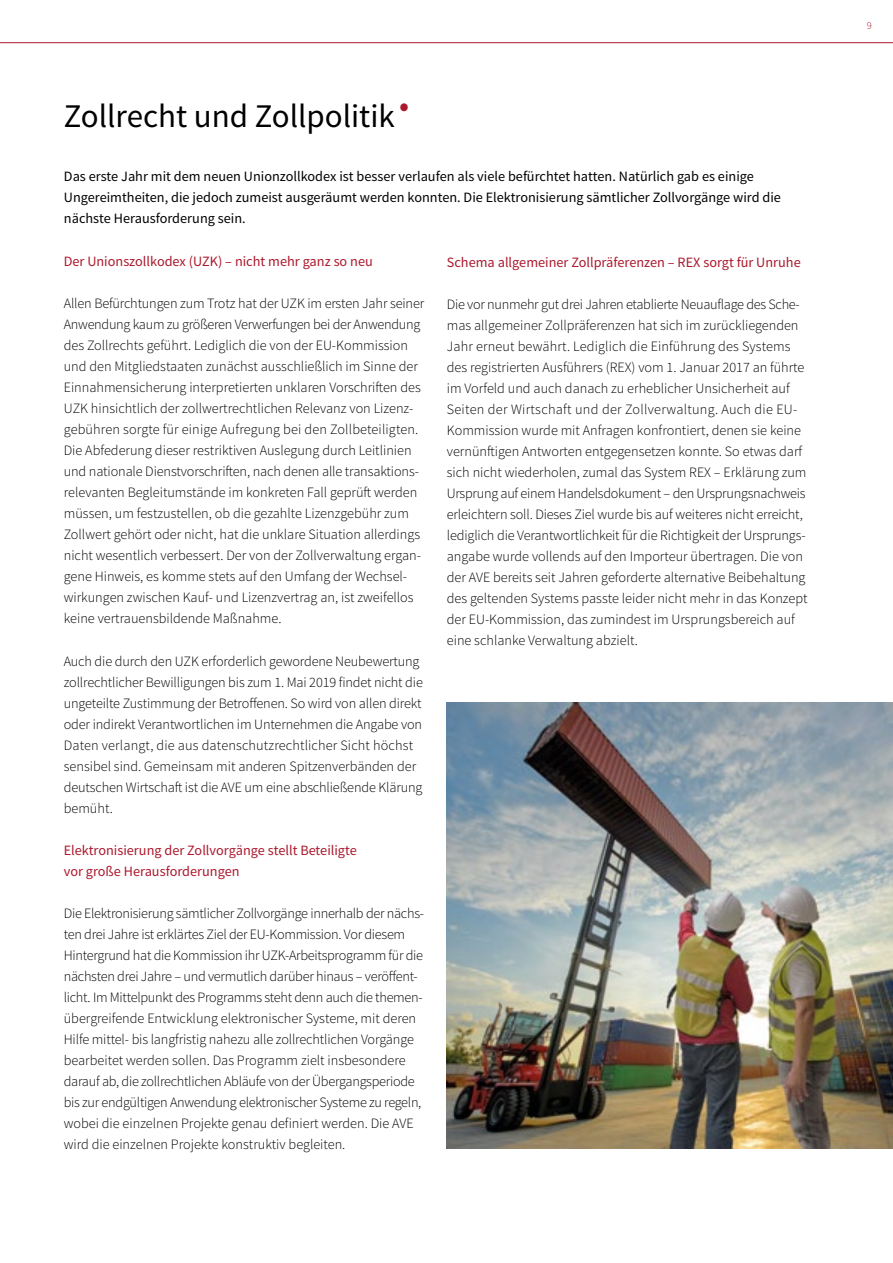
<style>
.page{position:relative;width:893px;height:1263px;background:#fff}
.page>*{position:absolute;margin:0;border:0;box-sizing:border-box;transform-origin:0 0}
.t1{font:33px "Source Sans Pro";color:#000}
.t2{font:300 14.25px/21px "Source Sans Pro";color:#000}
.t3{font:300 14.25px/21px "Source Sans Pro";letter-spacing:-.02em;color:#000}
.t4{font:14.25px/21px "Source Sans Pro";color:#000}
.t5{font:14.25px/21px "Source Sans Pro";color:#ac182d}
.t6{font:300 10.5px "Source Sans Pro";color:#ac182d}
</style>
<div class="page">
<hr style="left:0;top:42px;width:893px;height:1px;background:#ac182d">
<img style="left:447px;top:702px;width:446px;height:447px">
<h1 class="t1" style="left:64px;top:95px;width:347px">Zollrecht und Zollpolitik <sup>•</sup></h1>
<p class="t4" style="left:64px;top:166px;width:718px">Das erste Jahr mit dem neuen Unionzollkodex ist besser verlaufen als viele befürchtet hatten. Natürlich gab es einige<br>Ungereimtheiten, die jedoch zumeist ausgeräumt werden konnten. Die Elektronisierung sämtlicher Zollvorgänge wird die nächste Herausforderung sein.</p>
<p class="t5" style="left:64px;top:251px;width:311px">Der Unionszollkodex (UZK) – nicht mehr ganz so neu</p>
<p class="t2" style="left:64px;top:293px;width:362px">Allen Befürchtungen zum Trotz hat der UZK im ersten Jahr seiner Anwendung kaum zu größeren Verwerfungen bei der Anwendung des Zollrechts geführt. Lediglich die von der EU-Kommission und den Mitgliedstaaten zunächst ausschließlich im Sinne der Einnahmensicherung interpretierten unklaren Vorschriften des UZK hinsichtlich der zollwertrechtlichen Relevanz von Lizenz&shy;gebühren sorgte für einige Aufregung bei den Zollbeteiligten.<br>Die Abfederung dieser restriktiven Auslegung durch Leitlinien und nationale Dienstvorschriften, nach denen alle transaktions&shy;relevanten Begleitumstände im konkreten Fall geprüft werden müssen, um festzustellen, ob die gezahlte Lizenzgebühr zum Zollwert gehört oder nicht, hat die unklare Situation allerdings nicht wesentlich verbessert. Der von der Zollverwaltung ergan&shy;gene Hinweis, es komme stets auf den Umfang der Wechsel&shy;wirkungen zwischen Kauf- und Lizenzvertrag an, ist zweifellos keine vertrauensbildende Maßnahme.</p>
<p class="t2" style="left:64px;top:650px;width:361px">Auch die durch den UZK erforderlich gewordene Neubewertung zollrechtlicher Bewilligungen bis zum 1. Mai 2019 findet nicht die ungeteilte Zustimmung der Betroffenen. So wird von allen direkt oder indirekt Verantwortlichen im Unternehmen die Angabe von Daten verlangt, die aus datenschutzrechtlicher Sicht höchst sensibel sind. Gemeinsam mit anderen Spitzenverbänden der deutschen Wirtschaft ist die AVE um eine abschließende Klärung bemüht.</p>
<p class="t5" style="left:64px;top:839px;width:295px">Elektronisierung der Zollvorgänge stellt Beteiligte vor große Herausforderungen</p>
<p class="t3" style="left:64px;top:902px;width:362px">Die Elektronisierung sämtlicher Zollvorgänge innerhalb der nächs&shy;ten drei Jahre ist erklärtes Ziel der EU-Kommission. Vor diesem Hintergrund hat die Kommission ihr UZK-Arbeitsprogramm für die nächsten drei Jahre – und vermutlich darüber hinaus – veröffent&shy;licht. Im Mittelpunkt des Programms steht denn auch die themen&shy;übergreifende Entwicklung elektronischer Systeme, mit deren Hilfe mittel- bis langfristig nahezu alle zollrechtlichen Vorgänge bearbeitet werden sollen. Das Programm zielt insbesondere darauf ab, die zollrechtlichen Abläufe von der Übergangsperiode bis zur endgültigen Anwendung elektronischer Systeme zu regeln, wobei die einzelnen Projekte genau definiert werden. Die AVE wird die einzelnen Projekte konstruktiv begleiten.</p>
<p class="t5" style="left:447px;top:252px;width:355px">Schema allgemeiner Zollpräferenzen – REX sorgt für Unruhe</p>
<p class="t2" style="left:447px;top:293px;width:362px">Die vor nunmehr gut drei Jahren etablierte Neuauflage des Sche&shy;mas allgemeiner Zollpräferenzen hat sich im zurückliegenden Jahr erneut bewährt. Lediglich die Einführung des Systems des registrierten Ausführers (REX) vom 1. Januar 2017 an führte im Vorfeld und auch danach zu erheblicher Unsicherheit auf Seiten der Wirtschaft und der Zollverwaltung. Auch die EU-Kommission wurde mit Anfragen konfrontiert, denen sie keine vernünftigen Antworten entgegensetzen konnte. So etwas darf sich nicht wiederholen, zumal das System REX – Erklärung zum Ursprung auf einem Handelsdokument – den Ursprungsnachweis erleichtern soll. Dieses Ziel wurde bis auf weiteres nicht erreicht, lediglich die Verantwortlichkeit für die Richtigkeit der Ursprungs&shy;angabe wurde vollends auf den Importeur übertragen. Die von der AVE bereits seit Jahren geforderte alternative Beibehaltung des geltenden Systems passte leider nicht mehr in das Konzept der EU-Kommission, das zumindest im Ursprungsbereich auf eine schlanke Verwaltung abzielt.</p>
<p class="t6" style="left:867px;top:19px;width:7px">9</p>
</div>
